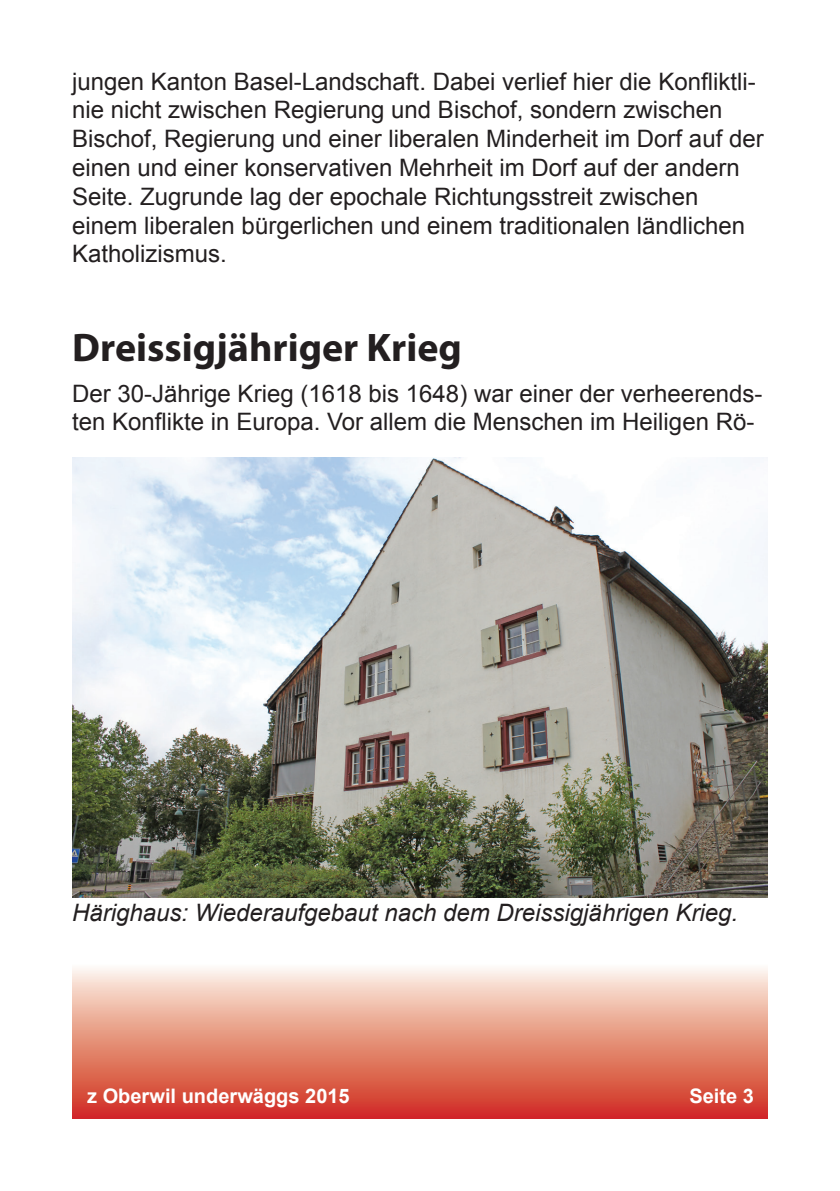
<style>
.page{position:relative;width:840px;height:1191px;background:#fff}
.page>*{position:absolute;margin:0;border:0;box-sizing:border-box;transform-origin:0 0}
.t1{font:700 40px "Myriad Pro";color:#231f20}
.t2{font:24px/28.8px "Arial";color:#231f20}
.t3{font:italic 24px "Arial";color:#231f20}
.t4{font:700 20px "Arial";color:#fff}
</style>
<div class="page">
<svg style="left:72px;top:968px;width:695px;height:151px;background:#e58e7c"></svg>
<img style="left:72px;top:458px;width:695px;height:439px">
<p class="t2" style="left:72px;top:67px;width:692px">jungen Kanton Basel-Landschaft. Dabei verlief hier die Konfliktli&shy;nie nicht zwischen Regierung und Bischof, sondern zwischen Bischof, Regierung und einer liberalen Minderheit im Dorf auf der einen und einer konservativen Mehrheit im Dorf auf der andern Seite. Zugrunde lag der epochale Richtungsstreit zwischen einem liberalen bürgerlichen und einem traditionalen ländlichen Katholizismus.</p>
<h1 class="t1" style="left:72px;top:322px;width:391px">Dreissigjähriger Krieg</h1>
<p class="t2" style="left:72px;top:379px;width:691px">Der 30-Jährige Krieg (1618 bis 1648) war einer der verheerends&shy;ten Konflikte in Europa. Vor allem die Menschen im Heiligen Rö-</p>
<p class="t3" style="left:72px;top:896px;width:667px">Härighaus: Wiederaufgebaut nach dem Dreissigjährigen Krieg.</p>
<p class="t4" style="left:87px;top:1082px;width:264px">z Oberwil underwäggs 2015</p>
<p class="t4" style="left:689px;top:1082px;width:66px">Seite 3</p>
</div>
